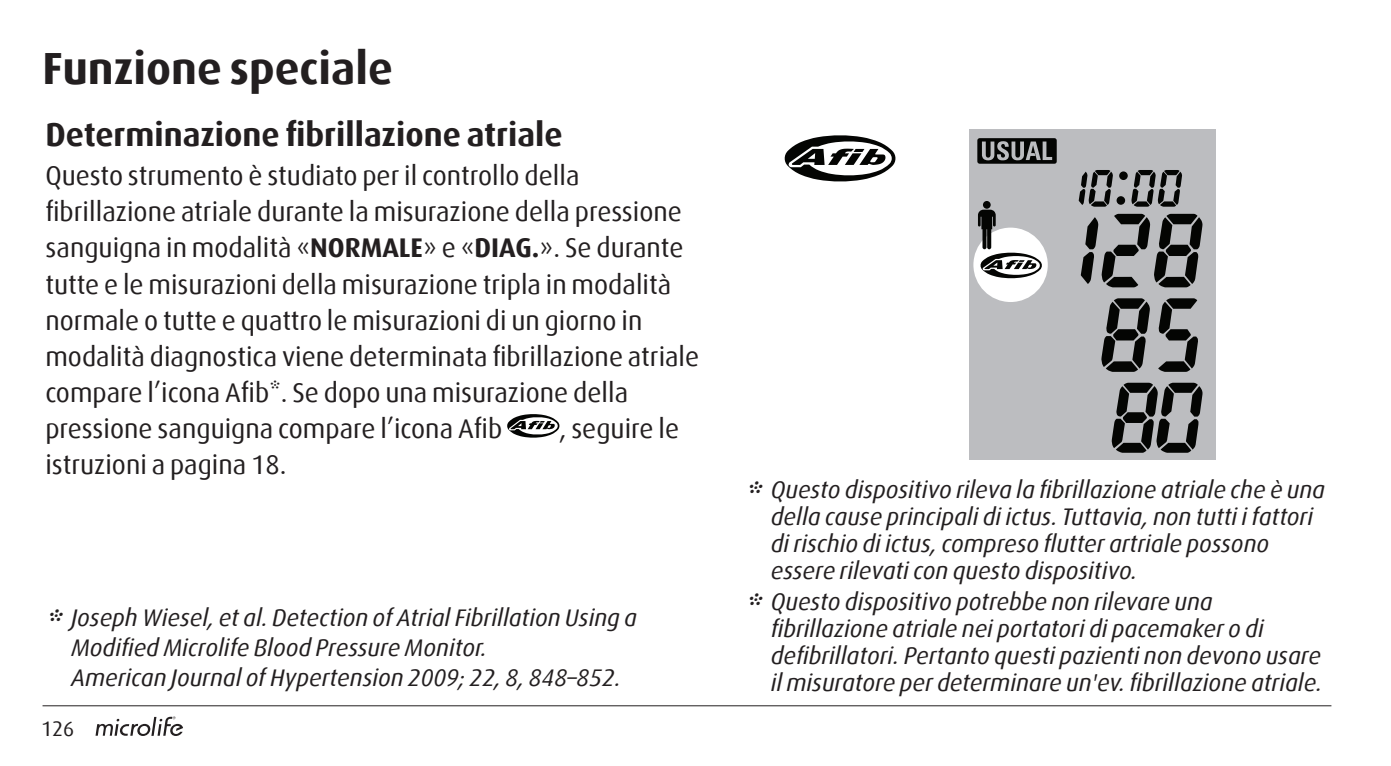
<style>
.page{position:relative;width:1391px;height:766px;background:#fff}
.page>*{position:absolute;margin:0;border:0;box-sizing:border-box;transform-origin:0 0}
.t1{font:700 45px "Dax";color:#231f20}
.t2{font:700 33px "Dax";color:#231f20}
.t3{font:27px/36px "Dax";color:#231f20}
.t4{font:italic 24px/27px "Dax";color:#231f20}
.t5{font:21px "Dax";color:#231f20}
.s1{font-weight:700}
.s2{font-size:36px}
</style>
<div class="page">
<hr style="left:43px;top:705px;width:1288px;height:1px;background:#231f20">
<svg style="left:95px;top:716px;width:88px;height:19px"></svg>
<svg style="left:507px;top:414px;width:53px;height:24px"></svg>
<svg style="left:784px;top:135px;width:112px;height:47px"></svg>
<div style="left:969px;top:129px;width:246px;height:330px;background:#bcbdc0"></div>
<div style="left:973px;top:227px;width:74px;height:75px;background:#fff;border-radius:50%"></div>
<svg style="left:977px;top:138px;width:79px;height:26px"></svg>
<svg style="left:1111px;top:382px;width:91px;height:70px"></svg>
<svg style="left:1101px;top:298px;width:48px;height:74px"></svg>
<svg style="left:978px;top:210px;width:64px;height:68px"></svg>
<div style="left:983px;top:201px;width:7px;height:8px;background:#040503;border-radius:50%"></div>
<div style="left:1116px;top:196px;width:9px;height:9px;background:#040503;border-radius:50%"></div>
<div style="left:1119px;top:171px;width:8px;height:9px;background:#040503;border-radius:50%"></div>
<svg style="left:1078px;top:170px;width:34px;height:37px"></svg>
<svg style="left:1131px;top:170px;width:51px;height:37px"></svg>
<svg style="left:1158px;top:298px;width:40px;height:74px"></svg>
<svg style="left:1080px;top:214px;width:122px;height:73px"></svg>
<p class="t1" style="left:43px;top:43px;width:352px">Funzione speciale</p>
<p class="t2" style="left:45px;top:116px;width:519px">Determinazione fibrillazione atriale</p>
<p class="t3" style="left:45px;top:158px;width:655px">Questo strumento è studiato per il controllo della fibrillazione atriale durante la misurazione della pressione sanguigna in modalità «<span class="s1">NORMALE</span>» e «<span class="s1">DIAG.</span>». Se durante tutte e le misurazioni della misurazione tripla in modalità normale o tutte e quattro le misurazioni di un giorno in modalità diagnostica viene determinata fibrillazione atriale compare l’icona Afib*. Se dopo una misurazione della pressione sanguigna compare l’icona Afib</p>
<p class="t3" style="left:559px;top:410px;width:121px">, seguire le</p>
<p class="t3" style="left:45px;top:446px;width:243px">istruzioni a pagina 18.</p>
<p class="t4" style="left:71px;top:603px;width:567px;line-height:30px;text-indent:-26px"><span class="s2">*</span> Joseph Wiesel, et al. Detection of Atrial Fibrillation Using a<br>Modified Microlife Blood Pressure Monitor.<br>American Journal of Hypertension 2009; 22, 8, 848–852.</p>
<p class="t5" style="left:41px;top:716px;width:35px">126</p>
<p class="t4" style="left:770px;top:476px;width:556px;text-indent:-26px"><span class="s2">*</span> Questo dispositivo rileva la fibrillazione atriale che è una della cause principali di ictus. Tuttavia, non tutti i fattori di rischio di ictus, compreso flutter artriale possono essere rilevati con questo dispositivo.</p>
<p class="t4" style="left:770px;top:588px;width:553px;text-indent:-26px"><span class="s2">*</span> Questo dispositivo potrebbe non rilevare una fibrillazione atriale nei portatori di pacemaker o di defibrillatori. Pertanto questi pazienti non devono usare il misuratore per determinare un'ev. fibrillazione atriale.</p>
</div>
